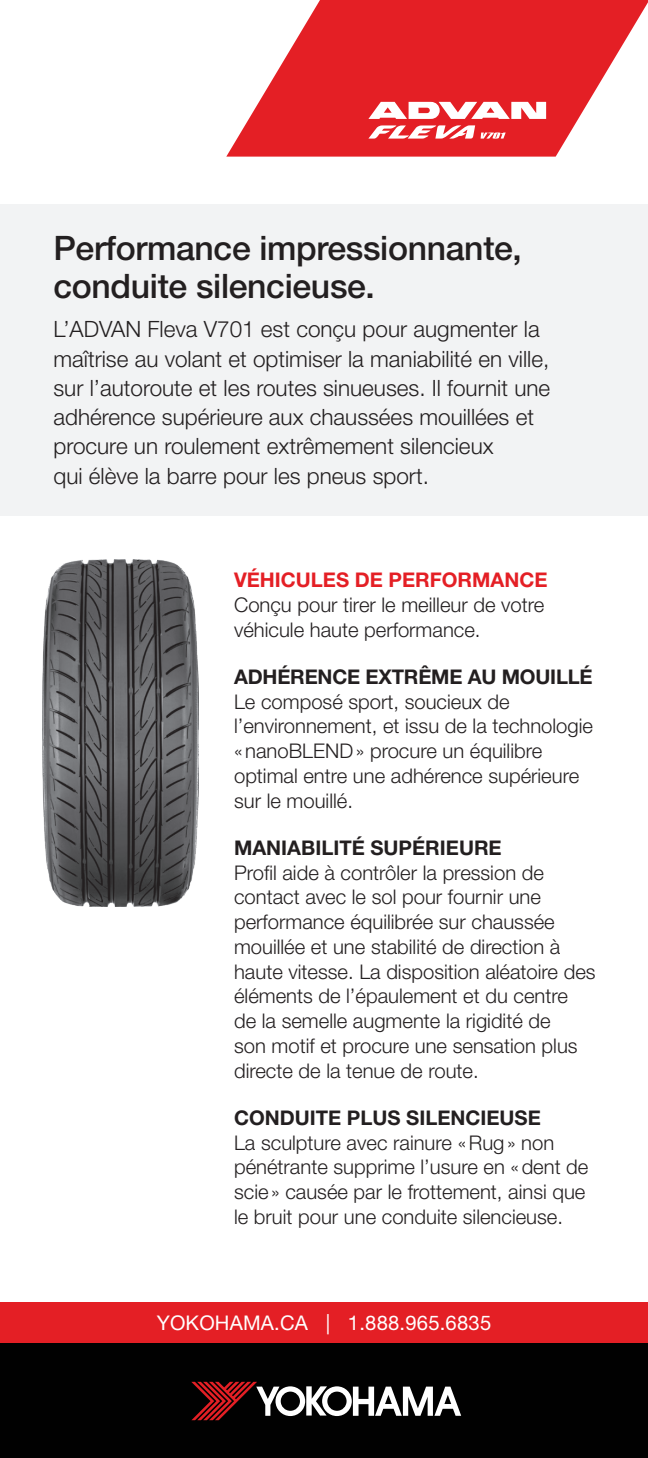
<style>
.page{position:relative;width:648px;height:1458px;background:#fff}
.page>*{position:absolute;margin:0;border:0;box-sizing:border-box;transform-origin:0 0}
.Big_Subtitles{font:500 33.75px/38.2px "Helvetica Neue LT Std";letter-spacing:-.01em;color:#231f20}
.t1{font:300 22.5px/29.2px "Helvetica Neue LT Std";color:#231f20}
.t2{font:300 20.25px/24.8px "Helvetica Neue LT Std";color:#231f20}
.Subtitles{font:700 20.25px "Helvetica Neue LT Std";color:#231f20}
.t3{font:20.25px "Helvetica Neue LT Std";letter-spacing:.01em;color:#fff}
.Subtitles-2{font:700 20.25px "Helvetica Neue LT Std";color:#e41f25}
</style>
<div class="page">
<svg style="left:226px;top:0;width:422px;height:157px;fill:#e41f25"></svg>
<div style="left:0;top:1343px;width:648px;height:115px;background:#010101"></div>
<div style="left:0;top:1303px;width:648px;height:40px;background:#e41f25"></div>
<img style="left:43px;top:560px;width:155px;height:347px">
<svg style="left:368px;top:102px;width:178px;height:17px"></svg>
<svg style="left:368px;top:125px;width:107px;height:14px"></svg>
<svg style="left:481px;top:133px;width:25px;height:6px"></svg>
<div style="left:0;top:204px;width:648px;height:311px;background:#f2f3f4"></div>
<svg style="left:191px;top:1382px;width:270px;height:38px"></svg>
<p class="Big_Subtitles" style="left:53px;top:228px;width:470px">Performance impressionnante, conduite silencieuse.</p>
<p class="t1" style="left:53px;top:314px;width:498px">L’ADVAN Fleva V701 est conçu pour augmenter la maîtrise au volant et optimiser la maniabilité en ville, sur l’autoroute et les routes sinueuses. Il fournit une adhérence supérieure aux chaussées mouillées et procure un roulement extrêmement silencieux<br>qui élève la barre pour les pneus sport.</p>
<p class="Subtitles-2" style="left:234px;top:567px;width:315px">VÉHICULES DE PERFORMANCE</p>
<p class="t2" style="left:234px;top:592px;width:312px">Conçu pour tirer le meilleur de votre véhicule haute performance.</p>
<p class="Subtitles" style="left:234px;top:664px;width:360px">ADHÉRENCE EXTRÊME AU MOUILLÉ</p>
<p class="t2" style="left:234px;top:689px;width:360px">Le composé sport, soucieux de l’environnement, et issu de la technologie «nanoBLEND» procure un équilibre optimal entre une adhérence supérieure sur le mouillé.</p>
<p class="Subtitles" style="left:234px;top:835px;width:269px">MANIABILITÉ SUPÉRIEURE</p>
<p class="t2" style="left:234px;top:860px;width:363px">Profil aide à contrôler la pression de contact avec le sol pour fournir une performance équilibrée sur chaussée mouillée et une stabilité de direction à haute vitesse. La disposition aléatoire des éléments de l’épaulement et du centre<br>de la semelle augmente la rigidité de<br>son motif et procure une sensation plus directe de la tenue de route.</p>
<p class="Subtitles" style="left:234px;top:1105px;width:308px">CONDUITE PLUS SILENCIEUSE</p>
<p class="t2" style="left:234px;top:1130px;width:356px">La sculpture avec rainure «Rug» non pénétrante supprime l’usure en «dent de scie» causée par le frottement, ainsi que le bruit pour une conduite silencieuse.</p>
<p class="t3" style="left:157px;top:1311px;width:336px">YOKOHAMA.CA | 1.888.965.6835</p>
</div>
